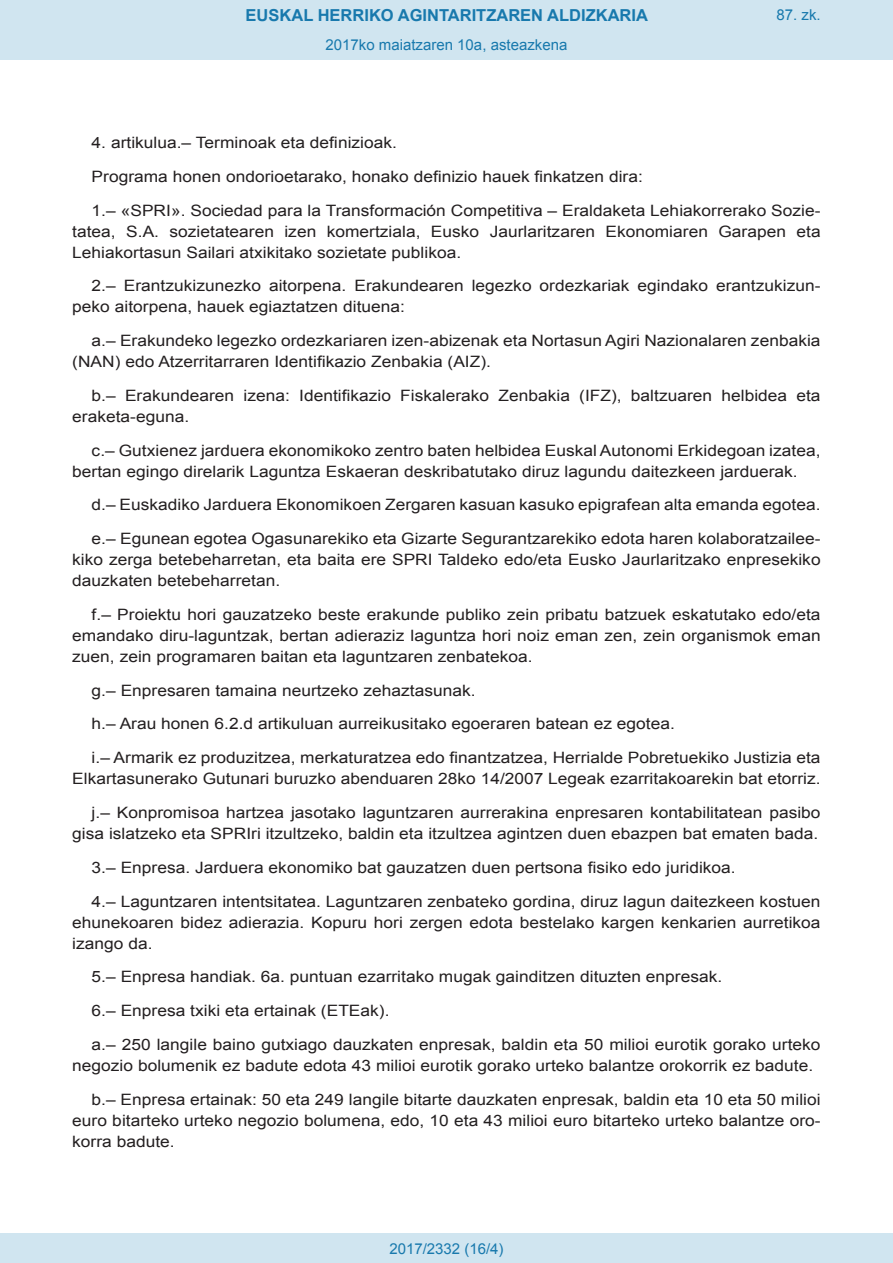
<style>
.page{position:relative;width:893px;height:1263px;background:#fff}
.page>*{position:absolute;margin:0;border:0;box-sizing:border-box;transform-origin:0 0}
.t1{font:700 16.5px "Arial";color:#1879ad}
.BOPVDetalle{font:15.6px/21px "Arial";color:#231f20;text-align:justify;scale:1.11 1}
.Paginacion_Centro{font:15px "Arial";color:#1879ad}
</style>
<div class="page">
<div style="left:0;top:0;width:893px;height:60px;background:#d0e5f0"></div>
<div style="left:0;top:1233px;width:893px;height:30px;background:#d0e5f0"></div>
<p class="t1" style="left:246px;top:4px;width:404px">EUSKAL HERRIKO AGINTARITZAREN ALDIZKARIA</p>
<p class="Paginacion_Centro" style="left:326px;top:35px;width:243px">2017ko maiatzaren 10a, asteazkena</p>
<p class="Paginacion_Centro" style="left:776px;top:5px;width:46px">87. zk.</p>
<p class="BOPVDetalle" style="left:92px;top:132px;width:277px">4. artikulua.– Terminoak eta definizioak.</p>
<p class="BOPVDetalle" style="left:92px;top:166px;width:498px">Programa honen ondorioetarako, honako definizio hauek finkatzen dira:</p>
<p class="BOPVDetalle" style="left:72px;top:200px;width:676px;text-indent:19px">1.– «SPRI». Sociedad para la Transformación Competitiva – Eraldaketa Lehiakorrerako Sozie&shy;tatea, S.A. sozietatearen izen komertziala, Eusko Jaurlaritzaren Ekonomiaren Garapen eta Lehiakortasun Sailari atxikitako sozietate publikoa.</p>
<p class="BOPVDetalle" style="left:72px;top:276px;width:676px;text-indent:19px">2.– Erantzukizunezko aitorpena. Erakundearen legezko ordezkariak egindako erantzukizun&shy;peko aitorpena, hauek egiaztatzen dituena:</p>
<p class="BOPVDetalle" style="left:72px;top:330px;width:676px;text-indent:19px">a.– Erakundeko legezko ordezkariaren izen-abizenak eta Nortasun Agiri Nazionalaren zenbakia (NAN) edo Atzerritarraren Identifikazio Zenbakia (AIZ).</p>
<p class="BOPVDetalle" style="left:72px;top:385px;width:676px;text-indent:19px">b.– Erakundearen izena: Identifikazio Fiskalerako Zenbakia (IFZ), baltzuaren helbidea eta eraketa-eguna.</p>
<p class="BOPVDetalle" style="left:72px;top:440px;width:676px;text-indent:19px">c.– Gutxienez jarduera ekonomikoko zentro baten helbidea Euskal Autonomi Erkidegoan izatea, bertan egingo direlarik Laguntza Eskaeran deskribatutako diruz lagundu daitezkeen jarduerak.</p>
<p class="BOPVDetalle" style="left:92px;top:495px;width:658px">d.– Euskadiko Jarduera Ekonomikoen Zergaren kasuan kasuko epigrafean alta emanda egotea.</p>
<p class="BOPVDetalle" style="left:72px;top:528px;width:676px;text-indent:19px">e.– Egunean egotea Ogasunarekiko eta Gizarte Segurantzarekiko edota haren kolaboratzailee&shy;kiko zerga betebeharretan, eta baita ere SPRI Taldeko edo/eta Eusko Jaurlaritzako enpresekiko dauzkaten betebeharretan.</p>
<p class="BOPVDetalle" style="left:72px;top:604px;width:676px;text-indent:19px">f.– Proiektu hori gauzatzeko beste erakunde publiko zein pribatu batzuek eskatutako edo/eta emandako diru-laguntzak, bertan adieraziz laguntza hori noiz eman zen, zein organismok eman zuen, zein programaren baitan eta laguntzaren zenbatekoa.</p>
<p class="BOPVDetalle" style="left:92px;top:680px;width:347px">g.– Enpresaren tamaina neurtzeko zehaztasunak.</p>
<p class="BOPVDetalle" style="left:92px;top:714px;width:527px">h.– Arau honen 6.2.d artikuluan aurreikusitako egoeraren batean ez egotea.</p>
<p class="BOPVDetalle" style="left:72px;top:747px;width:676px;text-align:right">i.– Armarik ez produzitzea, merkaturatzea edo finantzatzea, Herrialde Pobretuekiko Justizia eta<br>Elkartasunerako Gutunari buruzko abenduaren 28ko 14/2007 Legeak ezarritakoarekin bat etorriz.</p>
<p class="BOPVDetalle" style="left:72px;top:802px;width:676px;text-align:right">j.– Konpromisoa hartzea jasotako laguntzaren aurrerakina enpresaren kontabilitatean pasibo gisa islatzeko eta SPRIri itzultzeko, baldin eta itzultzea agintzen duen ebazpen bat ematen bada.</p>
<p class="BOPVDetalle" style="left:92px;top:857px;width:582px">3.– Enpresa. Jarduera ekonomiko bat gauzatzen duen pertsona fisiko edo juridikoa.</p>
<p class="BOPVDetalle" style="left:72px;top:891px;width:676px;text-indent:19px">4.– Laguntzaren intentsitatea. Laguntzaren zenbateko gordina, diruz lagun daitezkeen kostuen ehunekoaren bidez adierazia. Kopuru hori zergen edota bestelako kargen kenkarien aurretikoa izango da.</p>
<p class="BOPVDetalle" style="left:92px;top:966px;width:570px">5.– Enpresa handiak. 6a. puntuan ezarritako mugak gainditzen dituzten enpresak.</p>
<p class="BOPVDetalle" style="left:92px;top:1000px;width:270px">6.– Enpresa txiki eta ertainak (ETEak).</p>
<p class="BOPVDetalle" style="left:72px;top:1034px;width:676px;text-indent:19px">a.– 250 langile baino gutxiago dauzkaten enpresak, baldin eta 50 milioi eurotik gorako urteko negozio bolumenik ez badute edota 43 milioi eurotik gorako urteko balantze orokorrik ez badute.</p>
<p class="BOPVDetalle" style="left:72px;top:1089px;width:676px;text-indent:19px">b.– Enpresa ertainak: 50 eta 249 langile bitarte dauzkaten enpresak, baldin eta 10 eta 50 milioi euro bitarteko urteko negozio bolumena, edo, 10 eta 43 milioi euro bitarteko urteko balantze oro&shy;korra badute.</p>
<p class="Paginacion_Centro" style="left:389px;top:1238px;width:116px">2017/2332 (16/4)</p>
</div>
